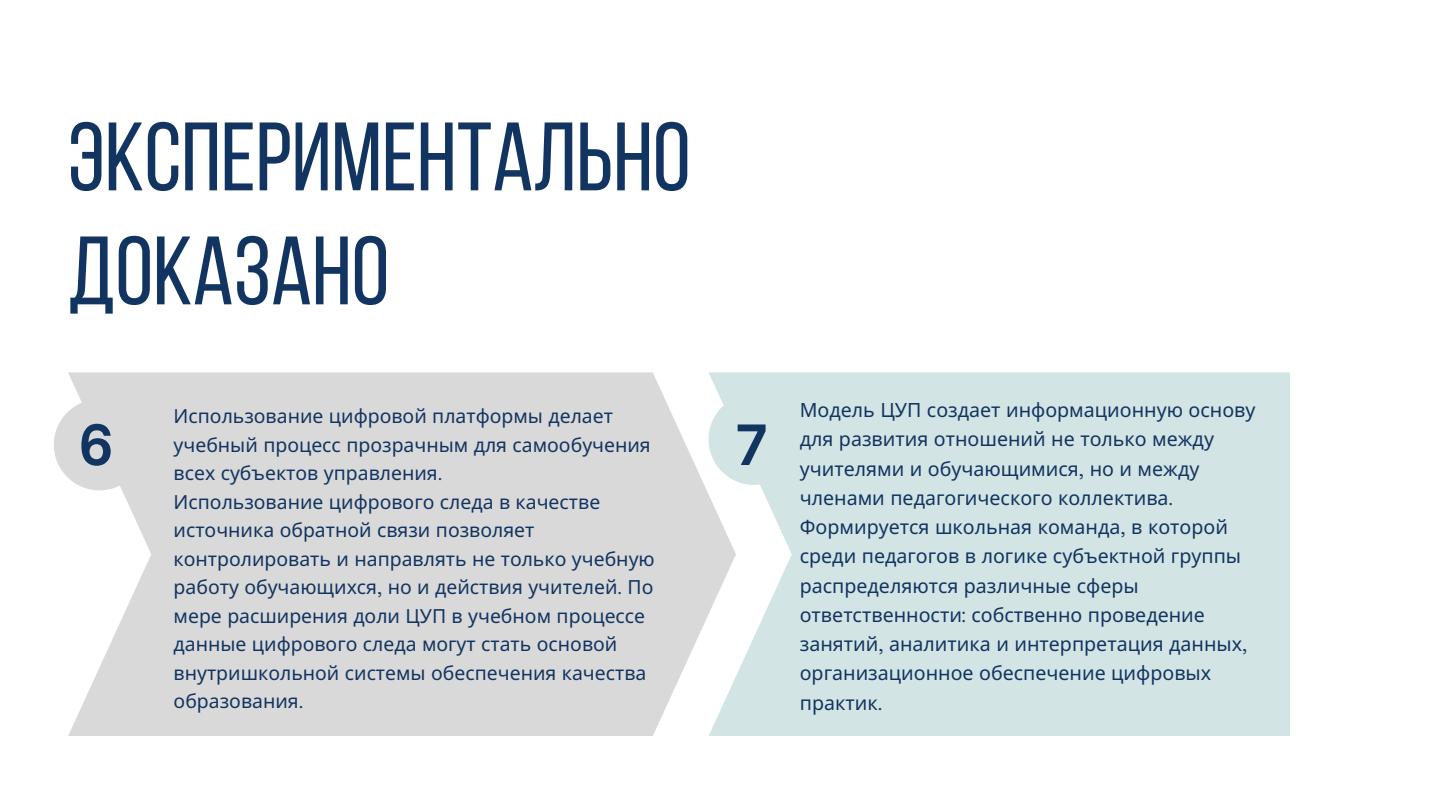
<style>
.page{position:relative;width:1440px;height:810px;background:#fff}
.page>*{position:absolute;margin:0;border:0;box-sizing:border-box;transform-origin:0 0}
.t1{font:96.9px "Bebas Neue";color:#123460}
.t2{font:700 53.1px "Open Sauce One";color:#123460}
.t3{font:19.6px/29.2px "Noto Sans";color:#123460}
.t4{font:19.4px/28.5px "Noto Sans";color:#123460}
.s1{font-family:"Open Sauce One"}
</style>
<div class="page">
<div style="left:736px;top:372px;width:554px;height:364px;background:#d3e4e4"></div>
<svg style="left:68px;top:372px;width:668px;height:364px;background:#dcdddd"></svg>
<div style="left:709px;top:394px;width:91px;height:91px;background:#d3e4e4;border-radius:50%"></div>
<div style="left:54px;top:399px;width:91px;height:91px;background:#d9d9d9;border-radius:50%"></div>
<p class="t1" style="left:68px;top:118px;width:624px">ЭКСПЕРИМЕНТально</p>
<p class="t1" style="left:68px;top:232px;width:323px">доказано</p>
<p class="t4" style="left:174px;top:401px;width:479px">Использование цифровой платформы делает учебный процесс прозрачным для самообучения всех субъектов управления<span class="s1">.</span></p>
<p class="t4" style="left:174px;top:487px;width:483px">Использование цифрового следа в качестве источника обратной связи позволяет контролировать и направлять не только учебную работу обучающихся<span class="s1">,</span> но и действия учителей<span class="s1">.</span> По мере расширения доли ЦУП в учебном процессе данные цифрового следа могут стать основой внутришкольной системы обеспечения качества образования<span class="s1">.</span></p>
<p class="t2" style="left:78px;top:412px;width:37px">6</p>
<p class="t2" style="left:736px;top:412px;width:33px">7</p>
<p class="t3" style="left:800px;top:395px;width:457px">Модель ЦУП создает информационную основу для развития отношений не только между учителями и обучающимися<span class="s1">,</span> но и между членами педагогического коллектива<span class="s1">.<br></span>Формируется школьная команда<span class="s1">,</span> в которой среди педагогов в логике субъектной группы распределяются различные сферы ответственности<span class="s1">:</span> собственно проведение занятий<span class="s1">,</span> аналитика и интерпретация данных<span class="s1">, </span>организационное обеспечение цифровых практик<span class="s1">.</span></p>
</div>
